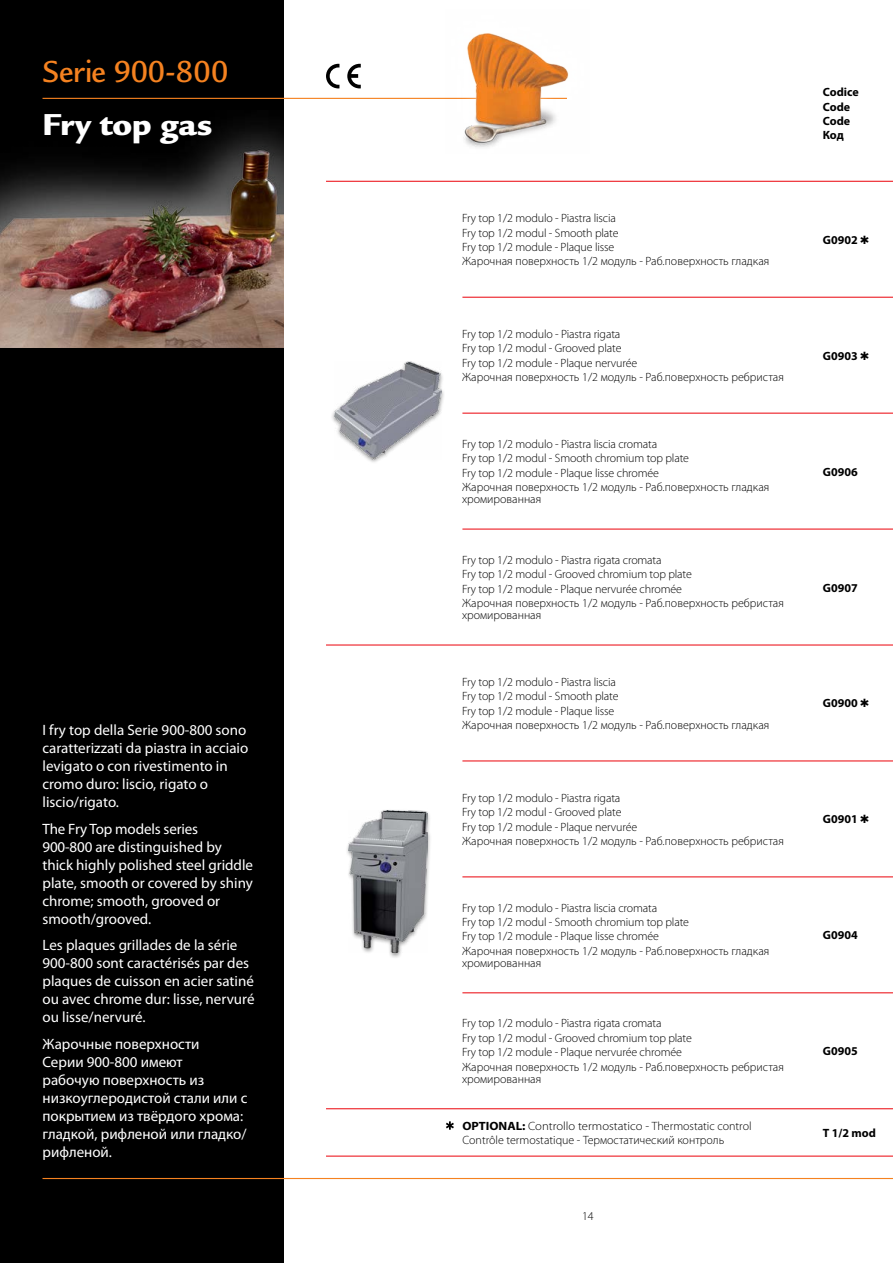
<style>
.page{position:relative;width:893px;height:1263px;background:#fff}
.page>*{position:absolute;margin:0;border:0;box-sizing:border-box;transform-origin:0 0}
.t1{font:500 33px "Legacy Sans Std";letter-spacing:-.02em;color:#f58220}
.t2{font:900 33px "Legacy Sans Std";letter-spacing:-.01em;color:#fff}
.t3{font:15px/18px "Myriad Pro";color:#fff}
.t4{font:300 12px/14.4px "Myriad Pro";letter-spacing:-.01em;color:#000}
.t5{font:300 12px/14.4px "Myriad Pro";letter-spacing:-.01em;color:#000;scale:1.06 1}
.t6{font:700 12px/14.4px "Myriad Pro";color:#000}
.s1{font-weight:700}
</style>
<div class="page">
<div style="left:0;top:0;width:283px;height:1263px;background:#000"></div>
<svg style="left:326px;top:64px;width:13px;height:24px"></svg>
<svg style="left:347px;top:64px;width:14px;height:24px"></svg>
<hr style="left:326px;top:1155px;width:567px;height:2px;background:#ed1d24">
<hr style="left:326px;top:1108px;width:567px;height:1px;background:#ed1d24">
<hr style="left:462px;top:992px;width:431px;height:1px;background:#ed1d24">
<hr style="left:462px;top:876px;width:431px;height:1px;background:#ed1d24">
<hr style="left:462px;top:760px;width:431px;height:1px;background:#ed1d24">
<hr style="left:326px;top:644px;width:567px;height:1px;background:#ed1d24">
<hr style="left:462px;top:528px;width:431px;height:2px;background:#ed1d24">
<hr style="left:462px;top:413px;width:431px;height:1px;background:#ed1d24">
<hr style="left:462px;top:297px;width:431px;height:1px;background:#ed1d24">
<hr style="left:326px;top:181px;width:567px;height:1px;background:#ed1d24">
<img style="left:334px;top:361px;width:108px;height:99px">
<img style="left:0;top:126px;width:283px;height:221px">
<hr style="left:43px;top:98px;width:524px;height:1px;background:#f58220">
<hr style="left:43px;top:1178px;width:850px;height:1px;background:#f58220">
<img style="left:445px;top:33px;width:124px;height:115px">
<div style="left:345px;top:808px;width:86px;height:150px;background:#000;opacity:.4"></div>
<img style="left:349px;top:810px;width:78px;height:142px">
<svg style="left:446px;top:1121px;width:8px;height:9px"></svg>
<h1 class="t1" style="left:43px;top:53px;width:188px">Serie 900-800</h1>
<h1 class="t2" style="left:43px;top:105px;width:172px">Fry top gas</h1>
<p class="t3" style="left:43px;top:721px;width:207px">I fry top della Serie 900-800 sono caratterizzati da piastra in acciaio levigato o con rivestimento in cromo duro: liscio, rigato o liscio/rigato.</p>
<p class="t3" style="left:43px;top:819px;width:212px">The Fry Top models series<br>900-800 are distinguished by thick highly polished steel griddle plate, smooth or covered by shiny chrome; smooth, grooved or smooth/grooved.</p>
<p class="t3" style="left:43px;top:936px;width:213px">Les plaques grillades de la série<br>900-800 sont caractérisés par des plaques de cuisson en acier satiné ou avec chrome dur: lisse, nervuré ou lisse/nervuré.</p>
<p class="t3" style="left:43px;top:1034px;width:206px">Жарочные поверхности<br>Серии 900-800 имеют<br>рабочую поверхность из низкоуглеродистой стали или с покрытием из твёрдого хрома: гладкой, рифленой или гладко/ рифленой.</p>
<p class="t4" style="left:462px;top:211px;width:309px">Fry top 1/2 modulo - Piastra liscia<br>Fry top 1/2 modul - Smooth plate<br>Fry top 1/2 module - Plaque lisse<br>Жарочная поверхность 1/2 модуль - Раб.поверхность гладкая</p>
<p class="t4" style="left:462px;top:327px;width:323px">Fry top 1/2 modulo - Piastra rigata<br>Fry top 1/2 modul - Grooved plate<br>Fry top 1/2 module - Plaque nervurée<br>Жарочная поверхность 1/2 модуль - Раб.поверхность ребристая</p>
<p class="t4" style="left:462px;top:436px;width:309px">Fry top 1/2 modulo - Piastra liscia cromata<br>Fry top 1/2 modul - Smooth chromium top plate<br>Fry top 1/2 module - Plaque lisse chromée<br>Жарочная поверхность 1/2 модуль - Раб.поверхность гладкая</p>
<p class="t4" style="left:462px;top:492px;width:81px">хромированная</p>
<p class="t4" style="left:462px;top:552px;width:323px">Fry top 1/2 modulo - Piastra rigata cromata<br>Fry top 1/2 modul - Grooved chromium top plate<br>Fry top 1/2 module - Plaque nervurée chromée<br>Жарочная поверхность 1/2 модуль - Раб.поверхность ребристая</p>
<p class="t4" style="left:462px;top:608px;width:81px">хромированная</p>
<p class="t4" style="left:462px;top:674px;width:309px">Fry top 1/2 modulo - Piastra liscia<br>Fry top 1/2 modul - Smooth plate<br>Fry top 1/2 module - Plaque lisse<br>Жарочная поверхность 1/2 модуль - Раб.поверхность гладкая</p>
<p class="t4" style="left:462px;top:790px;width:323px">Fry top 1/2 modulo - Piastra rigata<br>Fry top 1/2 modul - Grooved plate<br>Fry top 1/2 module - Plaque nervurée<br>Жарочная поверхность 1/2 модуль - Раб.поверхность ребристая</p>
<p class="t4" style="left:462px;top:900px;width:309px">Fry top 1/2 modulo - Piastra liscia cromata<br>Fry top 1/2 modul - Smooth chromium top plate<br>Fry top 1/2 module - Plaque lisse chromée<br>Жарочная поверхность 1/2 модуль - Раб.поверхность гладкая</p>
<p class="t4" style="left:462px;top:955px;width:81px">хромированная</p>
<p class="t4" style="left:462px;top:1016px;width:323px">Fry top 1/2 modulo - Piastra rigata cromata<br>Fry top 1/2 modul - Grooved chromium top plate<br>Fry top 1/2 module - Plaque nervurée chromée<br>Жарочная поверхность 1/2 модуль - Раб.поверхность ребристая</p>
<p class="t4" style="left:462px;top:1071px;width:81px">хромированная</p>
<p class="t5" style="left:462px;top:1118px;width:274px"><span class="s1">OPTIONAL:</span> Controllo termostatico - Thermostatic control<br>Contrôle termostatique - Термостатический контроль</p>
<p class="t4" style="left:582px;top:1209px;width:13px">14</p>
<p class="t6" style="left:823px;top:84px;width:37px">Codice<br>Code<br>Code<br>Код</p>
<p class="t6" style="left:823px;top:232px;width:48px">G0902 ✱</p>
<p class="t6" style="left:823px;top:348px;width:48px">G0903 ✱</p>
<p class="t6" style="left:823px;top:464px;width:36px">G0906</p>
<p class="t6" style="left:823px;top:580px;width:36px">G0907</p>
<p class="t6" style="left:823px;top:696px;width:48px">G0900 ✱</p>
<p class="t6" style="left:823px;top:812px;width:48px">G0901 ✱</p>
<p class="t6" style="left:823px;top:928px;width:36px">G0904</p>
<p class="t6" style="left:823px;top:1044px;width:36px">G0905</p>
<p class="t6" style="left:823px;top:1125px;width:55px">T 1/2 mod</p>
</div>
